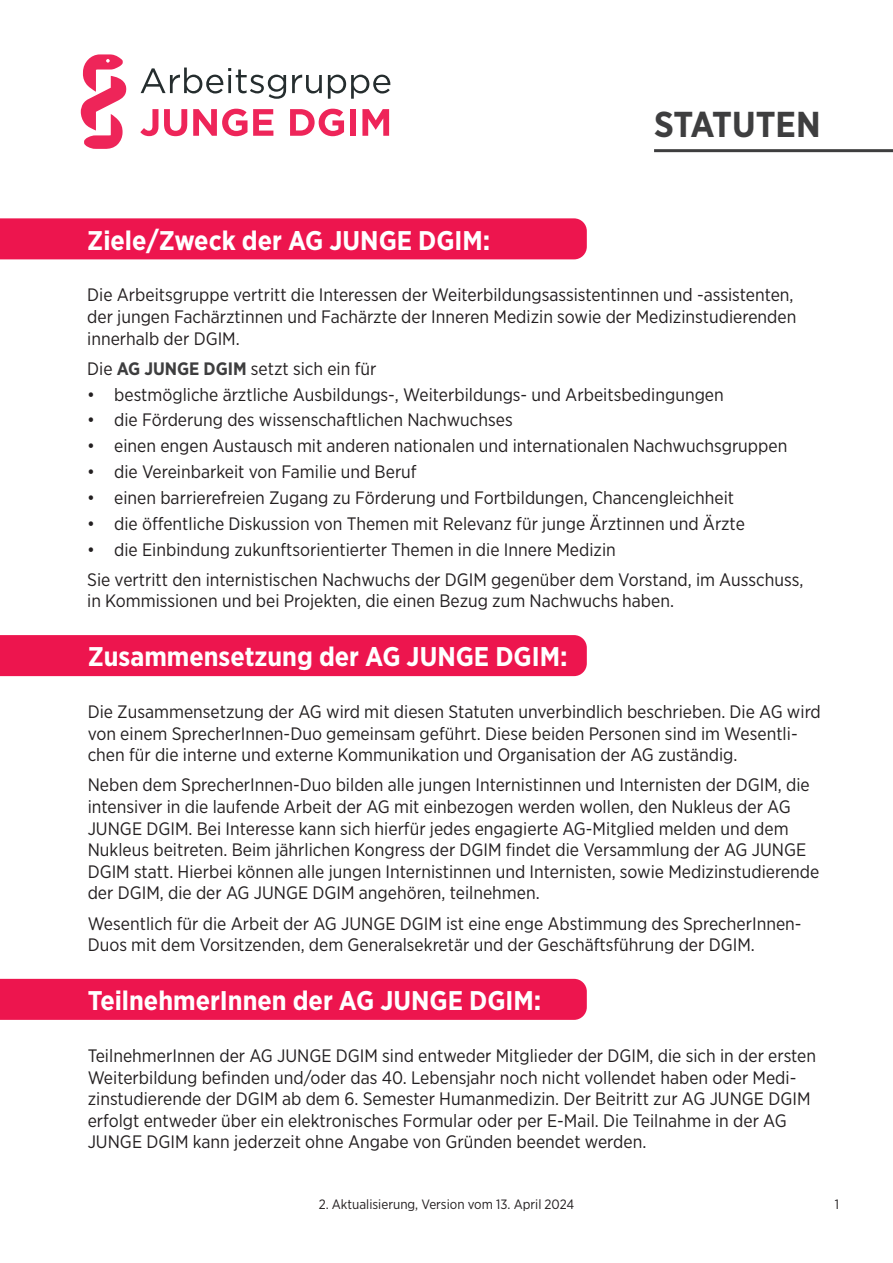
<style>
.page{position:relative;width:893px;height:1263px;background:#fff}
.page>*{position:absolute;margin:0;border:0;box-sizing:border-box;transform-origin:0 0}
.t1{font:700 36px "Gotham Narrow";color:#3e3e3f}
.t2{font:700 27px "Gotham Narrow";color:#fff}
.t3{font:18px/21.6px "Gotham Narrow";color:#231f20}
.t4{font:13.5px "Gotham Narrow";color:#231f20}
.s1{font-weight:700;color:#3e3e3f}
</style>
<div class="page">
<svg style="left:141px;top:68px;width:145px;height:31px"></svg>
<svg style="left:292px;top:75px;width:30px;height:18px"></svg>
<svg style="left:328px;top:75px;width:62px;height:24px"></svg>
<svg style="left:81px;top:54px;width:46px;height:95px"></svg>
<svg style="left:140px;top:109px;width:18px;height:27px"></svg>
<svg style="left:164px;top:109px;width:23px;height:27px"></svg>
<svg style="left:193px;top:109px;width:54px;height:27px"></svg>
<svg style="left:253px;top:109px;width:20px;height:27px"></svg>
<svg style="left:290px;top:109px;width:54px;height:27px"></svg>
<div style="left:350px;top:109px;width:6px;height:27px;background:#ee2559"></div>
<svg style="left:362px;top:109px;width:27px;height:27px"></svg>
<hr style="left:654px;top:149px;width:239px;height:3px;background:#3e3e3f">
<div style="left:0;top:218px;width:587px;height:41px;background:#ed154e"></div>
<div style="left:0;top:635px;width:587px;height:41px;background:#ed154e"></div>
<div style="left:0;top:979px;width:587px;height:41px;background:#ed154e"></div>
<h1 class="t1" style="left:654px;top:101px;width:168px">STATUTEN</h1>
<p class="t2" style="left:87px;top:223px;width:405px">Ziele/Zweck der AG JUNGE DGIM:</p>
<p class="t3" style="left:87px;top:284px;width:711px">Die Arbeitsgruppe vertritt die Interessen der Weiterbildungsassistentinnen und -assistenten, der jungen Fachärztinnen und Fachärzte der Inneren Medizin sowie der Medizinstudierenden innerhalb der DGIM.</p>
<p class="t3" style="left:87px;top:357px;width:291px">Die <span class="s1">AG JUNGE DGIM</span> setzt sich ein für</p>
<p class="t3" style="left:87px;top:383px;width:638px">• bestmögliche ärztliche Ausbildungs-, Weiterbildungs- und Arbeitsbedingungen</p>
<p class="t3" style="left:87px;top:409px;width:427px">• die Förderung des wissenschaftlichen Nachwuchses</p>
<p class="t3" style="left:87px;top:435px;width:702px">• einen engen Austausch mit anderen nationalen und internationalen Nachwuchsgruppen</p>
<p class="t3" style="left:87px;top:461px;width:331px">• die Vereinbarkeit von Familie und Beruf</p>
<p class="t3" style="left:87px;top:486px;width:648px">• einen barrierefreien Zugang zu Förderung und Fortbildungen, Chancengleichheit</p>
<p class="t3" style="left:87px;top:512px;width:659px">• die öffentliche Diskussion von Themen mit Relevanz für junge Ärztinnen und Ärzte</p>
<p class="t3" style="left:87px;top:538px;width:530px">• die Einbindung zukunftsorientierter Themen in die Innere Medizin</p>
<p class="t3" style="left:87px;top:568px;width:718px">Sie vertritt den internistischen Nachwuchs der DGIM gegenüber dem Vorstand, im Ausschuss, in Kommissionen und bei Projekten, die einen Bezug zum Nachwuchs haben.</p>
<p class="t2" style="left:88px;top:639px;width:481px">Zusammensetzung der AG JUNGE DGIM:</p>
<p class="t3" style="left:88px;top:701px;width:735px">Die Zusammensetzung der AG wird mit diesen Statuten unverbindlich beschrieben. Die AG wird von einem SprecherInnen-Duo gemeinsam geführt. Diese beiden Personen sind im Wesentli&shy;chen für die interne und externe Kommunikation und Organisation der AG zuständig.</p>
<p class="t3" style="left:88px;top:774px;width:733px">Neben dem SprecherInnen-Duo bilden alle jungen Internistinnen und Internisten der DGIM, die intensiver in die laufende Arbeit der AG mit einbezogen werden wollen, den Nukleus der AG JUNGE DGIM. Bei Interesse kann sich hierfür jedes engagierte AG-Mitglied melden und dem Nukleus beitreten. Beim jährlichen Kongress der DGIM findet die Versammlung der AG JUNGE DGIM statt. Hierbei können alle jungen Internistinnen und Internisten, sowie Medizinstudierende der DGIM, die der AG JUNGE DGIM angehören, teilnehmen.</p>
<p class="t3" style="left:88px;top:912px;width:715px">Wesentlich für die Arbeit der AG JUNGE DGIM ist eine enge Abstimmung des SprecherInnen-<br>Duos mit dem Vorsitzenden, dem Generalsekretär und der Geschäftsführung der DGIM.</p>
<p class="t2" style="left:88px;top:983px;width:455px">TeilnehmerInnen der AG JUNGE DGIM:</p>
<p class="t3" style="left:88px;top:1044px;width:730px">TeilnehmerInnen der AG JUNGE DGIM sind entweder Mitglieder der DGIM, die sich in der ersten Weiterbildung befinden und/oder das 40. Lebensjahr noch nicht vollendet haben oder Medi&shy;zinstudierende der DGIM ab dem 6. Semester Humanmedizin. Der Beitritt zur AG JUNGE DGIM erfolgt entweder über ein elektronisches Formular oder per E-Mail. Die Teilnahme in der AG JUNGE DGIM kann jederzeit ohne Angabe von Gründen beendet werden.</p>
<p class="t4" style="left:319px;top:1196px;width:257px">2. Aktualisierung, Version vom 13. April 2024</p>
<p class="t4" style="left:835px;top:1196px;width:6px">1</p>
</div>
